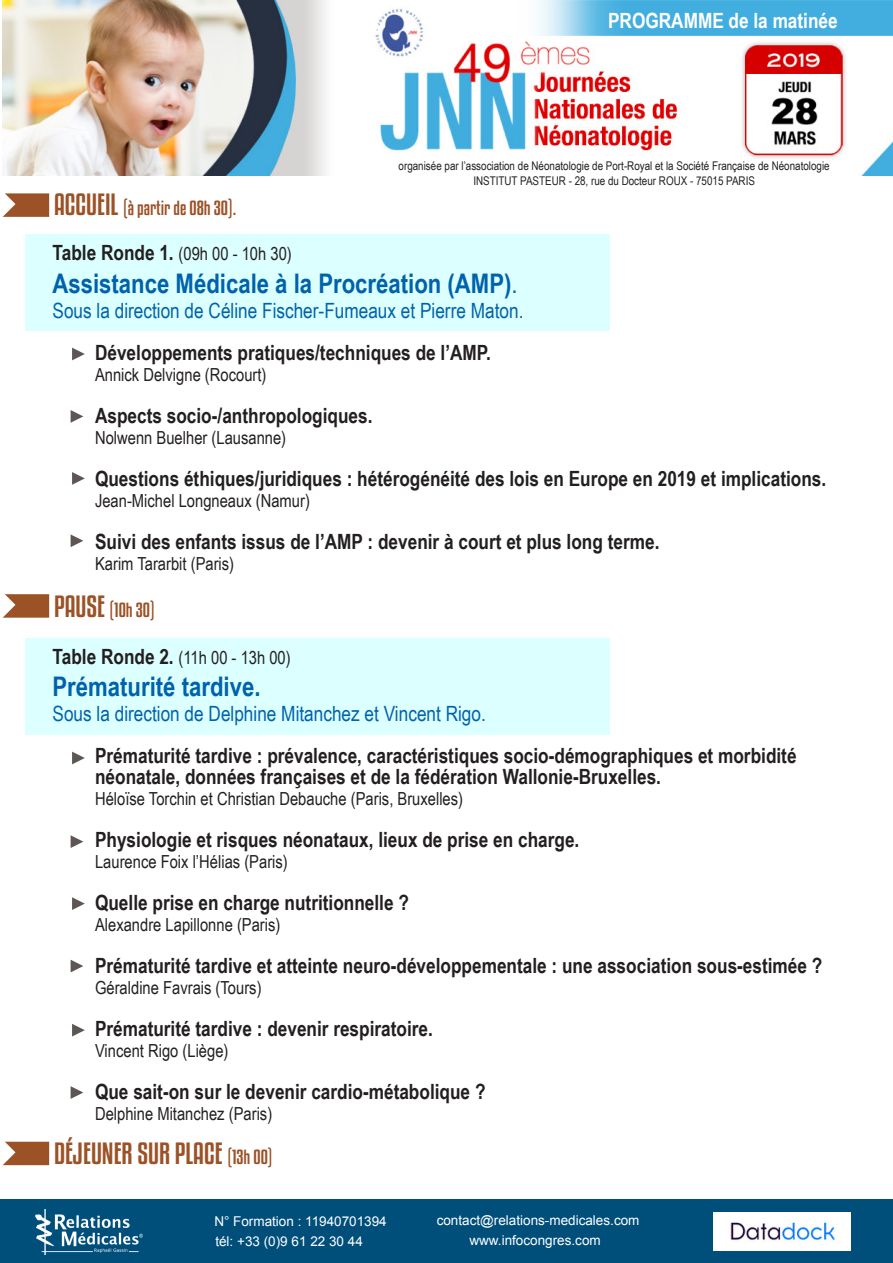
<style>
.page{position:relative;width:893px;height:1263px;background:#fff}
.page>*{position:absolute;margin:0;border:0;box-sizing:border-box;transform-origin:0 0}
.t1{font:700 27px "Arial Narrow";color:#0062ab}
.t2{font:27px "Kenyan Coffee Rg";color:#9b5227}
.t3{font:700 21px/21px "Arial Narrow";color:#231f20}
.t4{font:21px "Arial Narrow";color:#0062ab}
.t5{font:700 21px "Arial Narrow";color:#fff}
.t6{font:18px "Arial Narrow";color:#231f20}
.t7{font:18px "Kenyan Coffee Rg";color:#9b5227}
.t8{font:13.5px/19.6px "Arial";color:#fff}
.t9{font:12px "Arial Narrow";color:#231f20}
.s1{font-size:27px}
.s2{font-weight:700;font-size:21px}
.s3{font-weight:400}
.s4{font-size:18px}
</style>
<div class="page">
<img style="left:3px;top:0;width:890px;height:176px">
<div style="left:0;top:1199px;width:893px;height:64px;background:#004f7b"></div>
<img style="left:36px;top:1210px;width:106px;height:44px">
<img style="left:714px;top:1212px;width:136px;height:38px">
<div style="left:25px;top:638px;width:585px;height:97px;background:#dcffff"></div>
<div style="left:25px;top:235px;width:585px;height:96px;background:#dcffff"></div>
<svg style="left:72px;top:348px;width:13px;height:12px"></svg>
<svg style="left:71px;top:410px;width:12px;height:13px"></svg>
<svg style="left:72px;top:472px;width:13px;height:13px"></svg>
<svg style="left:71px;top:534px;width:12px;height:13px"></svg>
<svg style="left:72px;top:752px;width:13px;height:12px"></svg>
<svg style="left:71px;top:835px;width:12px;height:13px"></svg>
<svg style="left:72px;top:897px;width:13px;height:13px"></svg>
<svg style="left:71px;top:960px;width:12px;height:12px"></svg>
<svg style="left:72px;top:1024px;width:13px;height:12px"></svg>
<svg style="left:71px;top:1086px;width:12px;height:13px"></svg>
<svg style="left:3px;top:193px;width:46px;height:24px"></svg>
<svg style="left:3px;top:1142px;width:46px;height:23px"></svg>
<svg style="left:3px;top:594px;width:46px;height:24px"></svg>
<p class="t5" style="left:608px;top:5px;width:231px">PROGRAMME de la matinée</p>
<p class="t7" style="left:54px;top:197px;width:184px"><span class="s1">ACCUEIL</span> (à partir de 08h 30).</p>
<p class="t9" style="left:399px;top:157px;width:433px">organisée par l’association de Néonatologie de Port-Royal et la Société Française de Néonatologie</p>
<p class="t9" style="left:473px;top:171px;width:283px">INSTITUT PASTEUR - 28, rue du Docteur ROUX - 75015 PARIS</p>
<p class="t6" style="left:53px;top:241px;width:241px"><span class="s2">Table Ronde 1.</span> (09h 00 - 10h 30)</p>
<p class="t1" style="left:53px;top:263px;width:467px">Assistance Médicale à la Procréation (AMP)<span class="s3">.</span></p>
<p class="t4" style="left:53px;top:295px;width:472px">Sous la direction de Céline Fischer-Fumeaux et Pierre Maton.</p>
<p class="t3" style="left:95px;top:341px;width:397px">Développements pratiques/techniques de l’AMP.</p>
<p class="t6" style="left:95px;top:361px;width:173px">Annick Delvigne (Rocourt)</p>
<p class="t3" style="left:95px;top:404px;width:279px">Aspects socio-/anthropologiques.</p>
<p class="t6" style="left:95px;top:424px;width:193px">Nolwenn Buelher (Lausanne)</p>
<p class="t3" style="left:95px;top:467px;width:733px">Questions éthiques/juridiques : hétérogénéité des lois en Europe en 2019 et implications.</p>
<p class="t6" style="left:95px;top:487px;width:216px">Jean-Michel Longneaux (Namur)</p>
<p class="t3" style="left:95px;top:530px;width:566px">Suivi des enfants issus de l’AMP : devenir à court et plus long terme.</p>
<p class="t6" style="left:95px;top:550px;width:141px">Karim Tararbit (Paris)</p>
<p class="t7" style="left:54px;top:599px;width:102px"><span class="s1">PAUSE</span> (10h 30)</p>
<p class="t6" style="left:53px;top:644px;width:240px"><span class="s2">Table Ronde 2.</span> (11h 00 - 13h 00)</p>
<p class="t1" style="left:53px;top:666px;width:209px">Prématurité tardive.</p>
<p class="t4" style="left:53px;top:699px;width:435px">Sous la direction de Delphine Mitanchez et Vincent Rigo.</p>
<p class="t3" style="left:95px;top:744px;width:703px">Prématurité tardive : prévalence, caractéristiques socio-démographiques et morbidité néonatale, données françaises et de la fédération Wallonie-Bruxelles.</p>
<p class="t6" style="left:95px;top:786px;width:370px">Héloïse Torchin et Christian Debauche (Paris, Bruxelles)</p>
<p class="t3" style="left:95px;top:828px;width:486px">Physiologie et risques néonataux, lieux de prise en charge.</p>
<p class="t6" style="left:95px;top:849px;width:194px">Laurence Foix l’Hélias (Paris)</p>
<p class="t3" style="left:95px;top:891px;width:315px">Quelle prise en charge nutritionnelle ?</p>
<p class="t6" style="left:95px;top:912px;width:187px">Alexandre Lapillonne (Paris)</p>
<p class="t3" style="left:95px;top:954px;width:729px">Prématurité tardive et atteinte neuro-développementale : une association sous-estimée ?</p>
<p class="t6" style="left:95px;top:975px;width:168px">Géraldine Favrais (Tours)</p>
<p class="t3" style="left:95px;top:1017px;width:339px">Prématurité tardive : devenir respiratoire.</p>
<p class="t6" style="left:95px;top:1038px;width:135px">Vincent Rigo (Liège)</p>
<p class="t3" style="left:95px;top:1080px;width:392px">Que sait-on sur le devenir cardio-métabolique ?</p>
<p class="t6" style="left:95px;top:1101px;width:179px">Delphine Mitanchez (Paris)</p>
<p class="t2" style="left:54px;top:1137px;width:220px">DÉJEUNER SUR PLACE <span class="s4">(13h 00)</span></p>
<p class="t8" style="left:214px;top:1212px;width:174px">N° Formation : 11940701394 tél: +33 (0)9 61 22 30 44</p>
<p class="t8" style="left:437px;top:1210px;width:204px">contact@relations-medicales.com</p>
<p class="t8" style="left:469px;top:1230px;width:133px">www.infocongres.com</p>
</div>
